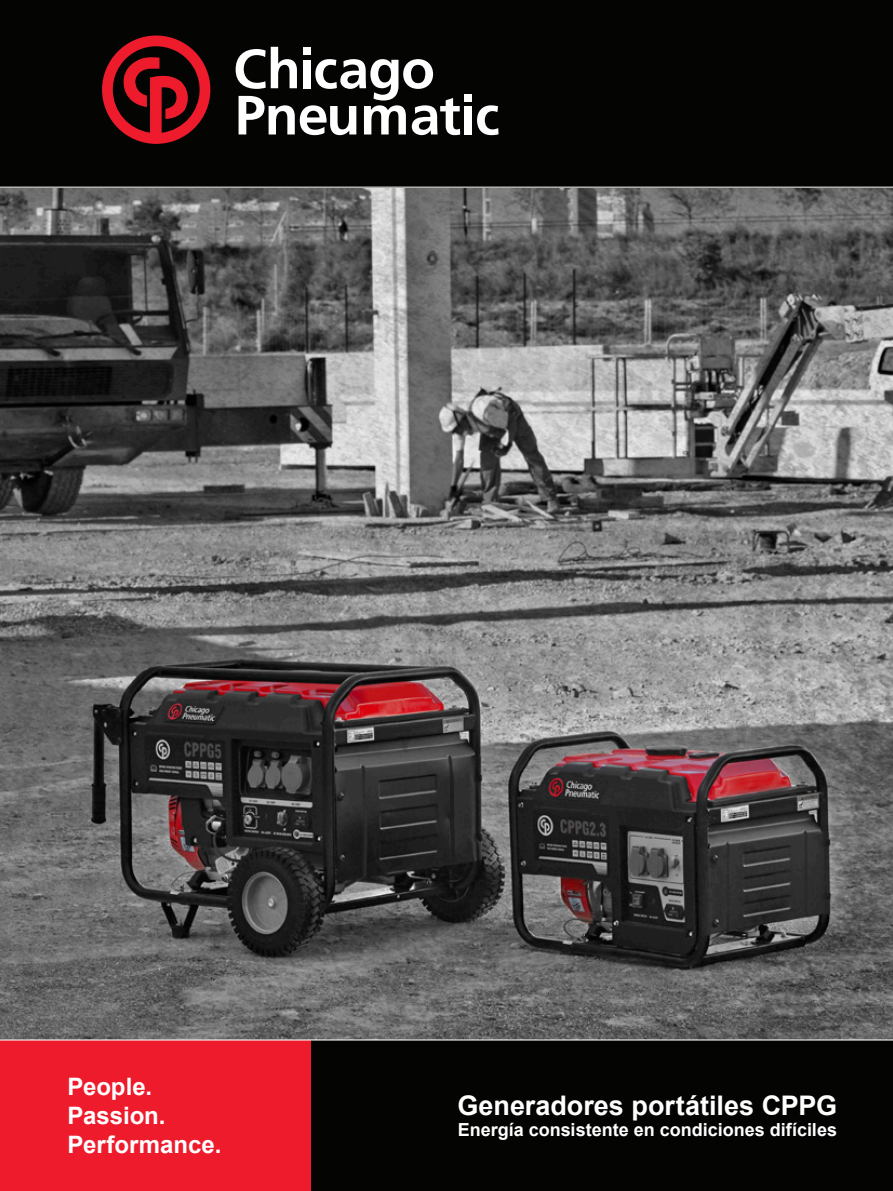
<style>
.page{position:relative;width:893px;height:1191px;background:#fff}
.page>*{position:absolute;margin:0;border:0;box-sizing:border-box;transform-origin:0 0}
.t1{font:700 27px "Arial";color:#fff}
.t2{font:700 24px "Arial";color:#fff}
.t3{font:700 18px "Arial";color:#fff}
</style>
<div class="page">
<img style="left:0;top:188px;width:893px;height:851px">
<div style="left:0;top:0;width:893px;height:187px;background:#040503"></div>
<div style="left:310px;top:1040px;width:583px;height:151px;background:#040503"></div>
<div style="left:0;top:1040px;width:310px;height:151px;background:#ee1b2c"></div>
<svg style="left:236px;top:47px;width:224px;height:88px"></svg>
<div style="left:465px;top:106px;width:7px;height:28px;background:#fff"></div>
<div style="left:465px;top:94px;width:7px;height:7px;background:#fff"></div>
<svg style="left:477px;top:105px;width:22px;height:30px"></svg>
<svg style="left:102px;top:36px;width:108px;height:108px"></svg>
<p class="t2" style="left:68px;top:1071px;width:86px">People.</p>
<p class="t2" style="left:68px;top:1099px;width:100px">Passion.</p>
<p class="t2" style="left:68px;top:1128px;width:155px">Performance.</p>
<p class="t1" style="left:457px;top:1087px;width:381px">Generadores portátiles CPPG</p>
<p class="t3" style="left:458px;top:1117px;width:381px">Energía consistente en condiciones difíciles</p>
</div>
